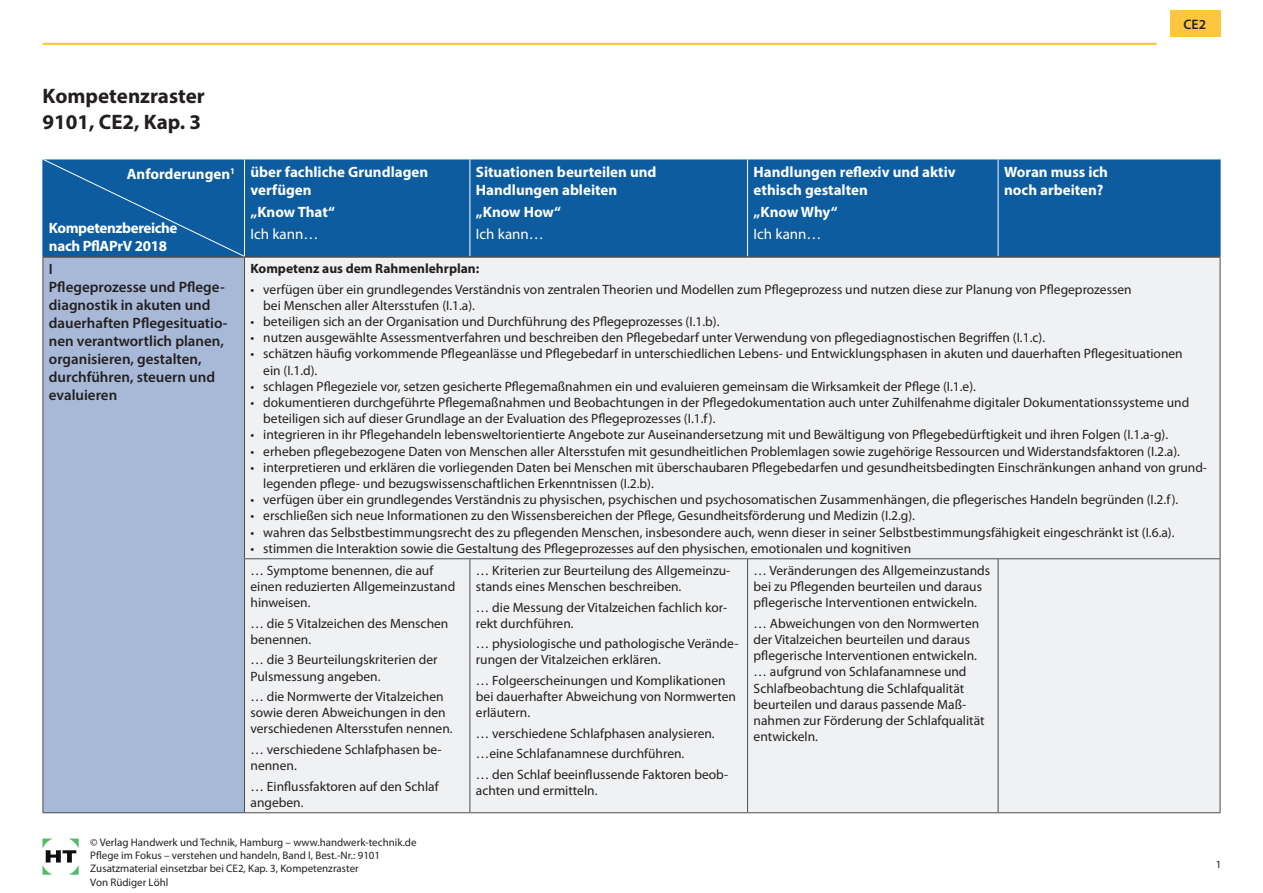
<style>
.page{position:relative;width:1263px;height:893px;background:#fff}
.page>*{position:absolute;margin:0;border:0;box-sizing:border-box;transform-origin:0 0}
.t1{font:700 21px/25.2px "Myriad Pro";color:#231f20}
.t2{font:700 15px/18px "Myriad Pro";color:#fff}
.t3{font:600 15px/18px "Myriad Pro";color:#231f20}
.t4{font:700 15px/18px "Myriad Pro";letter-spacing:-.025em;color:#fff}
.t5{font:15px "Myriad Pro";color:#fff}
.t6{font:600 13.8px "Myriad Pro";color:#231f20}
.t7{font:13.5px/16.2px "Myriad Pro";color:#231f20}
.t8{font:700 13.5px "Myriad Pro";color:#231f20}
.t9{font:10.95px/13.2px "Myriad Pro";color:#231f20}
</style>
<div class="page">
<svg style="left:43px;top:838px;width:36px;height:37px"></svg>
<hr style="left:43px;top:43px;width:1114px;height:2px;background:#fec53f">
<div style="left:1169px;top:10px;width:51px;height:27px;background:#fec53f"></div>
<div style="left:245px;top:159px;width:975px;height:97px;background:#0d5c9f"></div>
<div style="left:43px;top:257px;width:201px;height:556px;background:#a8b9d8"></div>
<div style="left:245px;top:258px;width:975px;height:554px;background:#f0f1f2"></div>
<hr style="left:43px;top:258px;width:1px;height:301px;background:#4b4c4d">
<hr style="left:244px;top:258px;width:1px;height:300px;background:#4b4c4d">
<hr style="left:1220px;top:258px;width:1px;height:300px;background:#4b4c4d">
<hr style="left:43px;top:559px;width:1px;height:253px;background:#4b4c4d">
<hr style="left:244px;top:558px;width:226px;height:1px;background:#4b4c4d">
<hr style="left:244px;top:559px;width:1px;height:253px;background:#4b4c4d">
<hr style="left:470px;top:558px;width:277px;height:1px;background:#4b4c4d">
<hr style="left:469px;top:559px;width:1px;height:253px;background:#4b4c4d">
<hr style="left:747px;top:558px;width:251px;height:1px;background:#4b4c4d">
<hr style="left:747px;top:559px;width:1px;height:253px;background:#4b4c4d">
<hr style="left:998px;top:558px;width:222px;height:1px;background:#4b4c4d">
<hr style="left:998px;top:559px;width:1px;height:253px;background:#4b4c4d">
<hr style="left:1220px;top:559px;width:1px;height:253px;background:#4b4c4d">
<hr style="left:43px;top:812px;width:201px;height:1px;background:#4b4c4d">
<hr style="left:244px;top:812px;width:226px;height:1px;background:#4b4c4d">
<hr style="left:470px;top:812px;width:277px;height:1px;background:#4b4c4d">
<hr style="left:747px;top:812px;width:251px;height:1px;background:#4b4c4d">
<hr style="left:998px;top:812px;width:222px;height:1px;background:#4b4c4d">
<hr style="left:469px;top:159px;width:1px;height:97px;background:#fff">
<hr style="left:747px;top:159px;width:1px;height:97px;background:#fff">
<hr style="left:998px;top:159px;width:1px;height:97px;background:#fff">
<hr style="left:1220px;top:159px;width:1px;height:97px;background:#0d5c9f">
<hr style="left:43px;top:256px;width:201px;height:2px;background:#4b4c4d">
<hr style="left:244px;top:256px;width:226px;height:2px;background:#4b4c4d">
<hr style="left:470px;top:256px;width:277px;height:2px;background:#4b4c4d">
<hr style="left:747px;top:256px;width:251px;height:2px;background:#4b4c4d">
<hr style="left:998px;top:256px;width:222px;height:2px;background:#4b4c4d">
<div style="left:43px;top:159px;width:201px;height:97px;background:#0d5c9f"></div>
<p class="t6" style="left:1183px;top:16px;width:24px">CE2</p>
<h1 class="t1" style="left:43px;top:83px;width:164px">Kompetenzraster<br>9101, CE2, Kap. 3</h1>
<p class="t2" style="left:127px;top:164px;width:110px">Anforderungen<sup>1</sup></p>
<p class="t4" style="left:49px;top:218px;width:130px">Kompetenzbereiche nach PflAPrV 2018</p>
<p class="t2" style="left:250px;top:162px;width:179px">über fachliche Grundlagen verfügen</p>
<p class="t2" style="left:250px;top:202px;width:86px">„Know That“</p>
<p class="t5" style="left:250px;top:225px;width:69px">Ich kann…</p>
<p class="t2" style="left:476px;top:162px;width:182px">Situationen beurteilen und<br>Handlungen ableiten</p>
<p class="t2" style="left:476px;top:202px;width:87px">„Know How“</p>
<p class="t5" style="left:476px;top:225px;width:69px">Ich kann…</p>
<p class="t2" style="left:754px;top:162px;width:204px">Handlungen reflexiv und aktiv ethisch gestalten</p>
<p class="t2" style="left:754px;top:202px;width:86px">„Know Why“</p>
<p class="t5" style="left:754px;top:225px;width:69px">Ich kann…</p>
<p class="t2" style="left:1004px;top:162px;width:105px">Woran muss ich noch arbeiten?</p>
<p class="t3" style="left:49px;top:260px;width:180px">I<br>Pflegeprozesse und Pflege&shy;diagnostik in akuten und dauerhaften Pflegesituatio&shy;nen verantwortlich planen, organisieren, gestalten, durchführen, steuern und evaluieren</p>
<p class="t8" style="left:250px;top:260px;width:230px">Kompetenz aus dem Rahmenlehrplan:</p>
<p class="t7" style="left:263px;top:281px;width:870px;text-indent:-13px">• verfügen über ein grundlegendes Verständnis von zentralen Theorien und Modellen zum Pflegeprozess und nutzen diese zur Planung von Pflegeprozessen bei Menschen aller Altersstufen (I.1.a).</p>
<p class="t7" style="left:250px;top:313px;width:470px">• beteiligen sich an der Organisation und Durchführung des Pflegeprozesses (I.1.b).</p>
<p class="t7" style="left:250px;top:329px;width:796px">• nutzen ausgewählte Assessmentverfahren und beschreiben den Pflegebedarf unter Verwendung von pflegediagnostischen Begriffen (I.1.c).</p>
<p class="t7" style="left:263px;top:345px;width:921px;text-indent:-13px">• schätzen häufig vorkommende Pflegeanlässe und Pflegebedarf in unterschiedlichen Lebens- und Entwicklungsphasen in akuten und dauerhaften Pflegesituationen ein (I.1.d).</p>
<p class="t7" style="left:250px;top:378px;width:727px">• schlagen Pflegeziele vor, setzen gesicherte Pflegemaßnahmen ein und evaluieren gemeinsam die Wirksamkeit der Pflege (I.1.e).</p>
<p class="t7" style="left:263px;top:394px;width:927px;text-indent:-13px">• dokumentieren durchgeführte Pflegemaßnahmen und Beobachtungen in der Pflegedokumentation auch unter Zuhilfenahme digitaler Dokumentationssysteme und beteiligen sich auf dieser Grundlage an der Evaluation des Pflegeprozesses (I.1.f).</p>
<p class="t7" style="left:250px;top:426px;width:919px">• integrieren in ihr Pflegehandeln lebensweltorientierte Angebote zur Auseinandersetzung mit und Bewältigung von Pflegebedürftigkeit und ihren Folgen (I.1.a-g).</p>
<p class="t7" style="left:250px;top:443px;width:931px">• erheben pflegebezogene Daten von Menschen aller Altersstufen mit gesundheitlichen Problemlagen sowie zugehörige Ressourcen und Widerstandsfaktoren (I.2.a).</p>
<p class="t7" style="left:263px;top:459px;width:945px;text-indent:-13px">• interpretieren und erklären die vorliegenden Daten bei Menschen mit überschaubaren Pflegebedarfen und gesundheitsbedingten Einschränkungen anhand von grund&shy;legenden pflege- und bezugswissenschaftlichen Erkenntnissen (I.2.b).</p>
<p class="t7" style="left:250px;top:491px;width:929px">• verfügen über ein grundlegendes Verständnis zu physischen, psychischen und psychosomatischen Zusammenhängen, die pflegerisches Handeln begründen (I.2.f).</p>
<p class="t7" style="left:250px;top:507px;width:666px">• erschließen sich neue Informationen zu den Wissensbereichen der Pflege, Gesundheitsförderung und Medizin (I.2.g).</p>
<p class="t7" style="left:250px;top:524px;width:925px">• wahren das Selbstbestimmungsrecht des zu pflegenden Menschen, insbesondere auch, wenn dieser in seiner Selbstbestimmungsfähigkeit eingeschränkt ist (I.6.a).</p>
<p class="t7" style="left:250px;top:537px;width:662px;line-height:22.2px">• stimmen die Interaktion sowie die Gestaltung des Pflegeprozesses auf den physischen, emotionalen und kognitiven … Symptome benennen, die auf</p>
<p class="t7" style="left:250px;top:578px;width:206px">einen reduzierten Allgemeinzustand hinweisen.</p>
<p class="t7" style="left:250px;top:615px;width:199px">… die 5 Vitalzeichen des Menschen benennen.</p>
<p class="t7" style="left:250px;top:652px;width:189px">… die 3 Beurteilungskriterien der<br>Pulsmessung angeben.</p>
<p class="t7" style="left:250px;top:688px;width:204px">… die Normwerte der Vitalzeichen sowie deren Abweichungen in den verschiedenen Altersstufen nennen.</p>
<p class="t7" style="left:250px;top:741px;width:193px">… verschiedene Schlafphasen be&shy;nennen.</p>
<p class="t7" style="left:250px;top:778px;width:190px">… Einflussfaktoren auf den Schlaf angeben.</p>
<p class="t7" style="left:476px;top:562px;width:256px">… Kriterien zur Beurteilung des Allgemeinzu&shy;stands eines Menschen beschreiben.</p>
<p class="t7" style="left:476px;top:599px;width:253px">… die Messung der Vitalzeichen fachlich kor&shy;rekt durchführen.</p>
<p class="t7" style="left:476px;top:635px;width:264px">… physiologische und pathologische Verände&shy;rungen der Vitalzeichen erklären.</p>
<p class="t7" style="left:476px;top:672px;width:262px">… Folgeerscheinungen und Komplikationen bei dauerhafter Abweichung von Normwerten erläutern.</p>
<p class="t7" style="left:476px;top:723px;width:254px;line-height:20.4px">… verschiedene Schlafphasen analysieren. …eine Schlafanamnese durchführen.<br>… den Schlaf beeinflussende Faktoren beob-</p>
<p class="t7" style="left:476px;top:782px;width:123px">achten und ermitteln.</p>
<p class="t7" style="left:753px;top:562px;width:238px">… Veränderungen des Allgemeinzustands bei zu Pflegenden beurteilen und daraus pflegerische Interventionen entwickeln.</p>
<p class="t7" style="left:753px;top:615px;width:233px">… Abweichungen von den Normwerten der Vitalzeichen beurteilen und daraus pflegerische Interventionen entwickeln. … aufgrund von Schlafanamnese und Schlafbeobachtung die Schlafqualität beurteilen und daraus passende Maß&shy;nahmen zur Förderung der Schlafqualität entwickeln.</p>
<p class="t9" style="left:90px;top:836px;width:328px">© Verlag Handwerk und Technik, Hamburg – www.handwerk-technik.de Pflege im Fokus – verstehen und handeln, Band I, Best.-Nr.: 9101<br>Zusatzmaterial einsetzbar bei CE2, Kap. 3, Kompetenzraster<br>Von Rüdiger Löhl</p>
<p class="t9" style="left:1216px;top:858px;width:7px">1</p>
</div>
